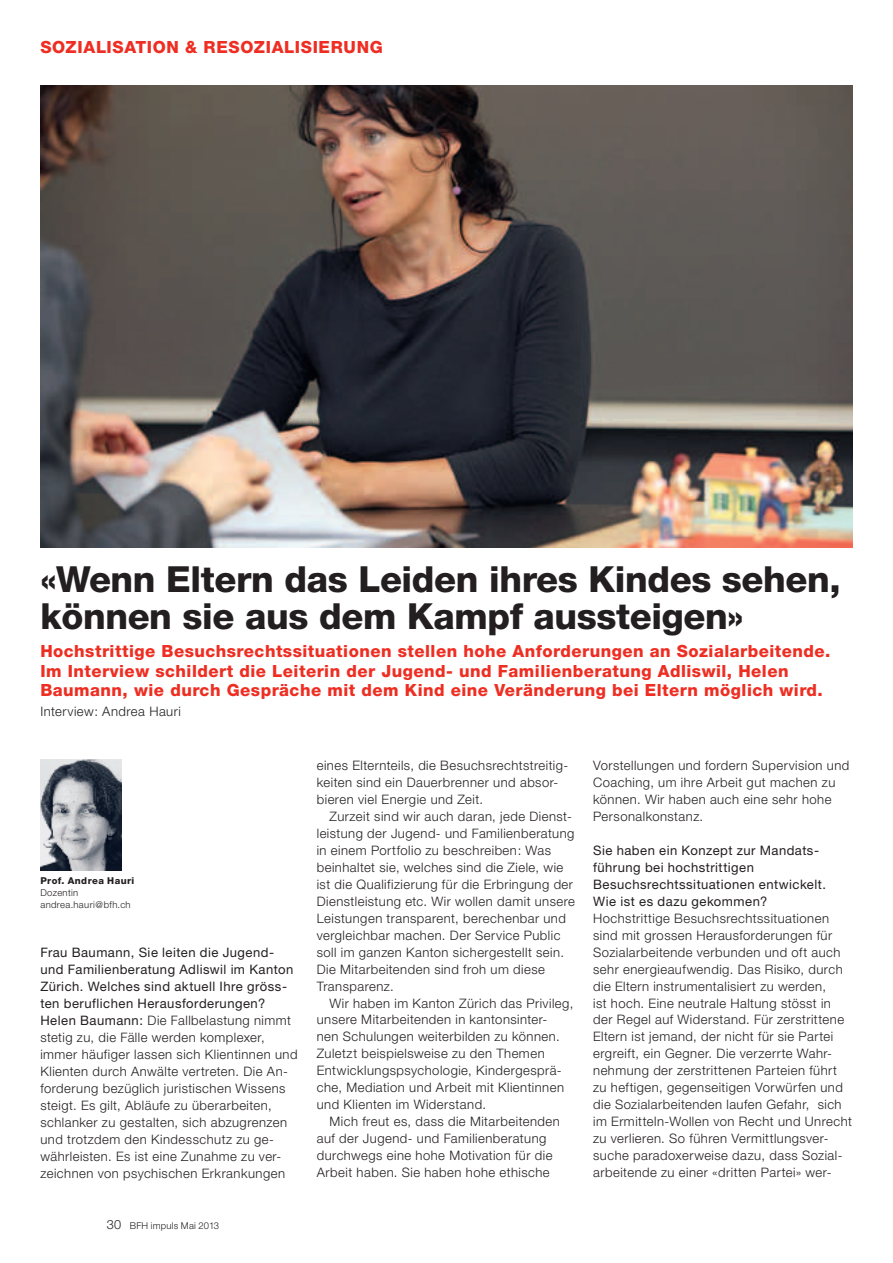
<style>
.page{position:relative;width:893px;height:1263px;background:#fff}
.page>*{position:absolute;margin:0;border:0;box-sizing:border-box;transform-origin:0 0}
.t1{font:800 36px/37.5px "Helvetica Neue";letter-spacing:-.01em;color:#231f20}
.t2{font:800 16.8px/19.5px "Helvetica Neue";letter-spacing:.03em;color:#ee2e22}
.t3{font:300 13.05px/17px "Helvetica Neue";letter-spacing:.035em;color:#231f20}
.t4{font:13.05px/17px "Helvetica Neue";letter-spacing:.035em;color:#231f20}
.t5{font:300 9.45px/12px "Helvetica Neue";letter-spacing:.03em;color:#231f20}
.t6{font:800 9.45px "Helvetica Neue";letter-spacing:.045em;color:#231f20}
.s1{font-weight:400}
.s2{font-size:12.75px}
</style>
<div class="page">
<img style="left:40px;top:760px;width:81px;height:110px">
<img style="left:40px;top:85px;width:813px;height:462px">
<p class="t2" style="left:40px;top:37px;width:48px">Sozialisa</p>
<p class="t2" style="left:136px;top:37px;width:140px">tion &amp; Resozialisi</p>
<p class="t2" style="left:319px;top:37px;width:66px">erung</p>
<h1 class="t1" style="left:40px;top:560px;width:802px">«Wenn Eltern das Leiden ihres Kindes sehen, können sie aus dem Kampf aussteigen»</h1>
<p class="t2" style="left:40px;top:641px;width:792px">Hochstrittige Besuchsrechtssituationen stellen hohe Anforderungen an Sozialarbeitende.<br>Im Interview schildert die Leiterin der Jugend- und Familienberatung Adliswil, Helen<br>Baumann, wie durch Gespräche mit dem Kind eine Veränderung bei Eltern möglich wird.</p>
<p class="t3" style="left:40px;top:702px;width:142px">Interview: Andrea Hauri</p>
<p class="t6" style="left:40px;top:875px;width:95px">Prof. Andrea Hauri</p>
<p class="t5" style="left:40px;top:886px;width:92px">Dozentin andrea.hauri@bfh.ch</p>
<p class="t3" style="left:40px;top:944px;width:259px"><span class="s1">Frau Baumann, Sie leiten die Jugend&shy;und Familienberatung Adliswil im Kanton Zürich. Welches sind aktuell Ihre gröss&shy;ten beruflichen Herausforderungen?<br>Helen Baumann:</span> Die Fallbelastung nimmt stetig zu, die Fälle werden komplexer, immer häufiger lassen sich Klientinnen und Klienten durch Anwälte vertreten. Die An&shy;forderung bezüglich juristischen Wissens steigt. Es gilt, Abläufe zu überarbeiten, schlanker zu gestalten, sich abzugrenzen und trotzdem den Kindesschutz zu ge&shy;währleisten. Es ist eine Zunahme zu ver&shy;zeichnen von psychischen Erkrankungen</p>
<p class="t5" style="left:107px;top:1219px;width:114px"><span class="s2">30</span> BFH impuls Mai 2013</p>
<p class="t3" style="left:317px;top:757px;width:253px">eines Elternteils, die Besuchsrechtstreitig&shy;keiten sind ein Dauerbrenner und absor&shy;bieren viel Energie und Zeit.</p>
<p class="t3" style="left:317px;top:808px;width:260px;text-indent:13px">Zurzeit sind wir auch daran, jede Dienst&shy;leistung der Jugend- und Familienberatung in einem Portfolio zu beschreiben: Was beinhaltet sie, welches sind die Ziele, wie ist die Qualifizierung für die Erbringung der Dienstleistung etc. Wir wollen damit unsere Leistungen transparent, berechenbar und vergleichbar machen. Der Service Public soll im ganzen Kanton sichergestellt sein.<br>Die Mitarbeitenden sind froh um diese Transparenz.</p>
<p class="t3" style="left:317px;top:994px;width:258px;text-indent:13px">Wir haben im Kanton Zürich das Privileg, unsere Mitarbeitenden in kantonsinter--<br>nen Schulungen weiterbilden zu können.<br>Zuletzt beispielsweise zu den Themen Entwicklungspsychologie, Kindergesprä&shy;che, Mediation und Arbeit mit Klientinnen und Klienten im Widerstand.</p>
<p class="t3" style="left:317px;top:1113px;width:245px;text-indent:13px">Mich freut es, dass die Mitarbeitenden auf der Jugend- und Familienberatung durchwegs eine hohe Motivation für die Arbeit haben. Sie haben hohe ethische</p>
<p class="t3" style="left:593px;top:757px;width:258px">Vorstellungen und fordern Supervision und Coaching, um ihre Arbeit gut machen zu können. Wir haben auch eine sehr hohe Personalkonstanz.</p>
<p class="t4" style="left:593px;top:841px;width:234px">Sie haben ein Konzept zur Mandats&shy;führung bei hochstrittigen<br>Besuchsrechtssituationen entwickelt.<br>Wie ist es dazu gekommen?</p>
<p class="t3" style="left:593px;top:909px;width:260px">Hochstrittige Besuchsrechtssituationen sind mit grossen Herausforderungen für Sozialarbeitende verbunden und oft auch sehr energieaufwendig. Das Risiko, durch die Eltern instrumentalisiert zu werden,<br>ist hoch. Eine neutrale Haltung stösst in der Regel auf Widerstand. Für zerstrittene Eltern ist jemand, der nicht für sie Partei ergreift, ein Gegner. Die verzerrte Wahr&shy;nehmung der zerstrittenen Parteien führt zu heftigen, gegenseitigen Vorwürfen und die Sozialarbeitenden laufen Gefahr, sich im Ermitteln-Wollen von Recht und Unrecht zu verlieren. So führen Vermittlungsver&shy;suche paradoxerweise dazu, dass Sozial&shy;arbeitende zu einer «dritten Partei» wer-</p>
</div>
